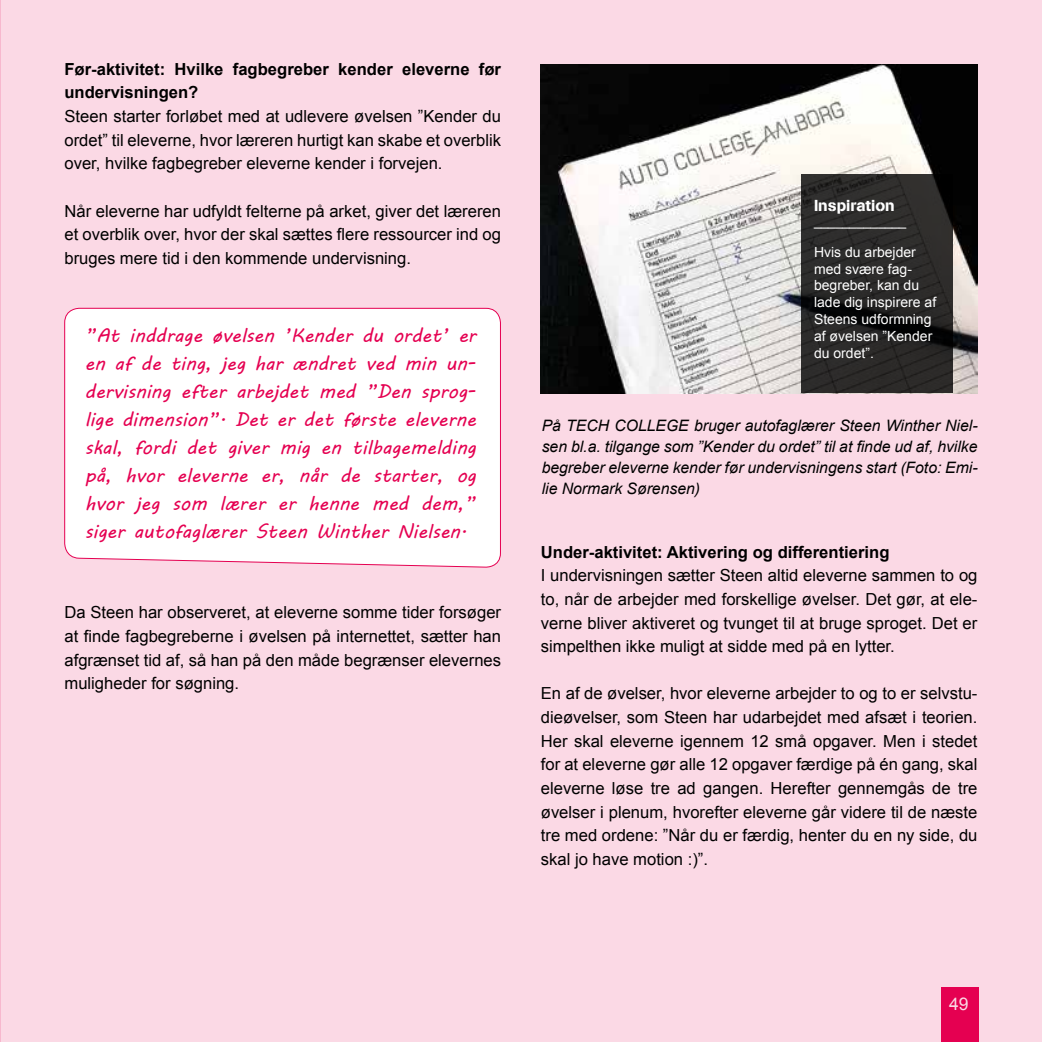
<style>
.page{position:relative;width:1042px;height:1042px;background:#fbd9e5}
.page>*{position:absolute;margin:0;border:0;box-sizing:border-box;transform-origin:0 0}
.t1{font:19.25px/28px "MV Boli";color:#e50051;text-align:justify}
.t2{font:17.5px "Arial";color:#fff}
.t3{font:16.62px/23.6px "Arial";color:#000;text-align:justify}
.t4{font:700 16.62px/23.6px "Arial";color:#000}
.t5{font:italic 15.75px/21px "Arial";color:#000;text-align:justify}
.t6{font:15.75px "AG Book BQ Stencil";color:#fff}
.t7{font:14px/16.8px "Arial";color:#fff}
.t8{font:12.78px "Arial";color:#fff}
</style>
<div class="page">
<div style="left:64px;top:307px;width:437px;height:261px;background:#fff"></div>
<img style="left:540px;top:65px;width:437px;height:329px">
<svg style="left:801px;top:174px;width:151px;height:219px;background:#272625"></svg>
<p class="t4" style="left:64px;top:58px;width:438px">Før-aktivitet: Hvilke fagbegreber kender eleverne før undervisningen?</p>
<p class="t3" style="left:64px;top:105px;width:438px">Steen starter forløbet med at udlevere øvelsen ”Kender du ordet” til eleverne, hvor læreren hurtigt kan skabe et overblik over, hvilke fagbegreber eleverne kender i forvejen.</p>
<p class="t3" style="left:64px;top:199px;width:438px">Når eleverne har udfyldt felterne på arket, giver det læreren et overblik over, hvor der skal sættes flere ressourcer ind og bruges mere tid i den kommende undervisning.</p>
<p class="t1" style="left:85px;top:320px;width:393px">”At inddrage øvelsen ’Kender du ordet’ er en af de ting, jeg har ændret ved min un&shy;dervisning efter arbejdet med ”Den sprog&shy;lige dimension”. Det er det første eleverne skal, fordi det giver mig en tilbagemelding på, hvor eleverne er, når de starter, og hvor jeg som lærer er henne med dem,” siger autofaglærer Steen Winther Nielsen.</p>
<p class="t3" style="left:64px;top:601px;width:438px">Da Steen har observeret, at eleverne somme tider forsøger at finde fagbegreberne i øvelsen på internettet, sætter han afgrænset tid af, så han på den måde begrænser elevernes muligheder for søgning.</p>
<p class="t6" style="left:814px;top:196px;width:82px">Inspiration</p>
<p class="t8" style="left:814px;top:213px;width:94px">_____________</p>
<p class="t7" style="left:814px;top:244px;width:124px">Hvis du arbejder med svære fag&shy;begreber, kan du lade dig inspirere af<br>Steens udformning af øvelsen ”Kender du ordet”.</p>
<p class="t5" style="left:542px;top:415px;width:437px">På TECH COLLEGE bruger autofaglærer Steen Winther Niel&shy;sen bl.a. tilgange som ”Kender du ordet” til at finde ud af, hvilke begreber eleverne kender før undervisningens start (Foto: Emi&shy;lie Normark Sørensen)</p>
<p class="t4" style="left:541px;top:540px;width:350px">Under-aktivitet: Aktivering og differentiering</p>
<p class="t3" style="left:541px;top:564px;width:438px">I undervisningen sætter Steen altid eleverne sammen to og to, når de arbejder med forskellige øvelser. Det gør, at ele&shy;verne bliver aktiveret og tvunget til at bruge sproget. Det er simpelthen ikke muligt at sidde med på en lytter.</p>
<p class="t3" style="left:541px;top:682px;width:438px">En af de øvelser, hvor eleverne arbejder to og to er selvstu&shy;dieøvelser, som Steen har udarbejdet med afsæt i teorien.<br>Her skal eleverne igennem 12 små opgaver. Men i stedet for at eleverne gør alle 12 opgaver færdige på én gang, skal eleverne løse tre ad gangen. Herefter gennemgås de tre øvelser i plenum, hvorefter eleverne går videre til de næste tre med ordene: ”Når du er færdig, henter du en ny side, du skal jo have motion :)”.</p>
<p class="t2" style="left:949px;top:992px;width:21px">49</p>
</div>
